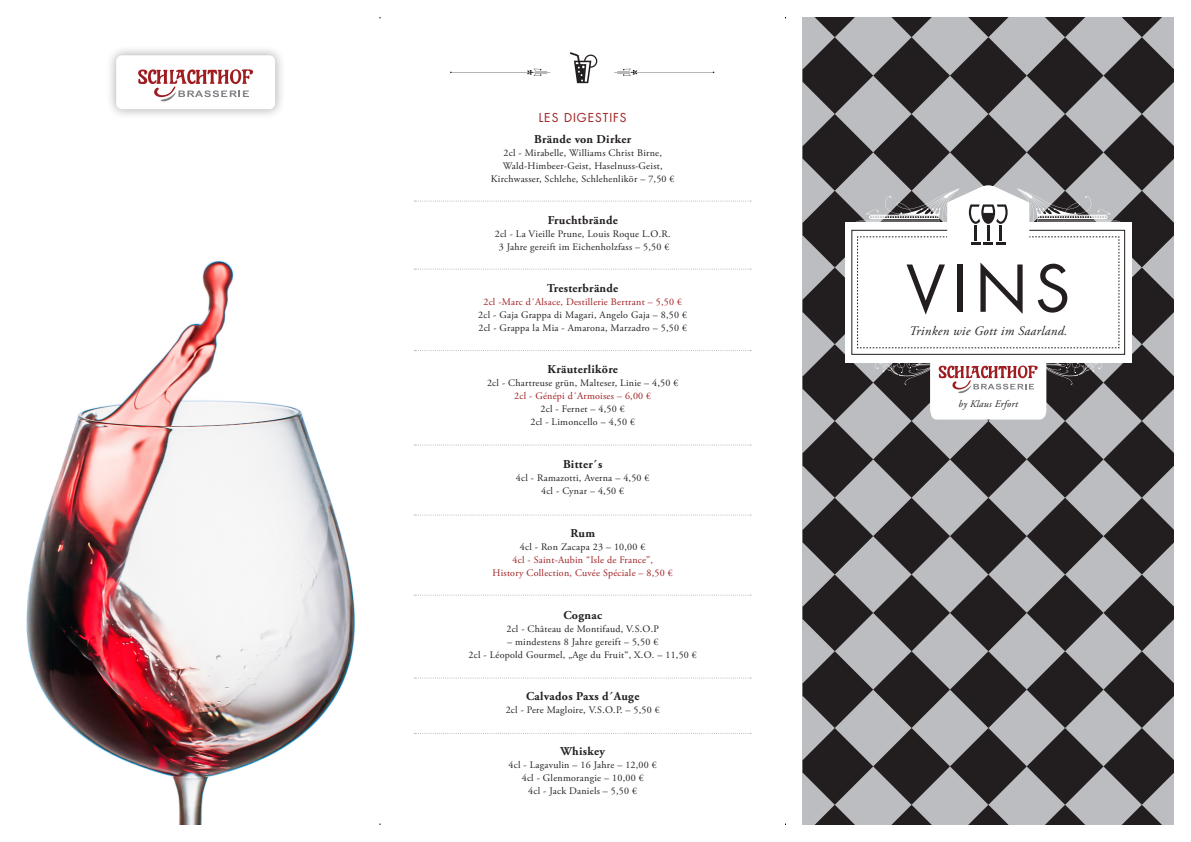
<style>
.page{position:relative;width:1191px;height:842px;background:#fff}
.page>*{position:absolute;margin:0;border:0;box-sizing:border-box;transform-origin:0 0}
.t1{font:62.7px "Futura Std";color:#231f20}
.t2{font:italic 13px "Adobe Garamond Pro";letter-spacing:.025em;color:#231f20}
.Fließtext_Artikel_Ga{font:700 12px "Adobe Garamond Pro";letter-spacing:.025em;color:#231f20}
.Kategorie_Futura{font:12px "Futura Std";letter-spacing:.08em;color:#9f1d20}
.Fließtext_Artikel_Ga-2{font:10px/13px "Adobe Garamond Pro";letter-spacing:.025em;color:#231f20;text-align:center}
.Fließtext_Artikel_Ga-3{font:10px/13px "Adobe Garamond Pro";letter-spacing:.025em;color:#9f1d20;text-align:center}
.t3{font:italic 10px "Adobe Garamond Pro";letter-spacing:.025em;color:#221e20}
.s1{color:#9f1d20}
.s2{color:#231f20}
</style>
<div class="page">
<svg style="left:614px;top:69px;width:100px;height:7px"></svg>
<svg style="left:450px;top:69px;width:100px;height:7px"></svg>
<svg style="left:570px;top:52px;width:27px;height:31px"></svg>
<img style="left:26px;top:260px;width:329px;height:565px">
<svg style="left:802px;top:17px;width:372px;height:808px"></svg>
<div style="left:106px;top:45px;width:180px;height:75px;background:#231f20;opacity:.4"></div>
<div style="left:116px;top:55px;width:159px;height:54px;background:#fff;border-radius:6px"></div>
<svg style="left:138px;top:69px;width:116px;height:32px"></svg>
<svg style="left:414px;top:201px;width:337px;height:1px"></svg>
<svg style="left:414px;top:269px;width:337px;height:1px"></svg>
<svg style="left:414px;top:350px;width:337px;height:1px"></svg>
<svg style="left:414px;top:444px;width:337px;height:1px"></svg>
<svg style="left:414px;top:514px;width:337px;height:1px"></svg>
<svg style="left:414px;top:595px;width:337px;height:1px"></svg>
<svg style="left:414px;top:677px;width:337px;height:1px"></svg>
<svg style="left:414px;top:733px;width:337px;height:1px"></svg>
<p class="Kategorie_Futura" style="left:539px;top:109px;width:89px">LES DIGESTIFS</p>
<p class="Fließtext_Artikel_Ga" style="left:534px;top:132px;width:98px">Brände von Dirker</p>
<p class="Fließtext_Artikel_Ga-2" style="left:491px;top:147px;width:185px">2cl - Mirabelle, Williams Christ Birne,<br>Wald-Himbeer-Geist, Haselnuss-Geist,<br>Kirchwasser, Schlehe, Schlehenlikör – 7,50 €</p>
<p class="Fließtext_Artikel_Ga" style="left:547px;top:213px;width:72px">Fruchtbrände</p>
<p class="Fließtext_Artikel_Ga-2" style="left:495px;top:228px;width:177px">2cl - La Vieille Prune, Louis Roque L.O.R.<br>3 Jahre gereift im Eichenholzfass – 5,50 €</p>
<p class="Fließtext_Artikel_Ga" style="left:547px;top:281px;width:73px">Tresterbrände</p>
<p class="Fließtext_Artikel_Ga-2" style="left:478px;top:296px;width:210px"><span class="s1">2cl -Marc d´Alsace, Destillerie Bertrant – 5,50 €<br></span>2cl - Gaja Grappa di Magari, Angelo Gaja – 8,50 €<br>2cl - Grappa la Mia - Amarona, Marzadro – 5,50 €</p>
<p class="Fließtext_Artikel_Ga" style="left:547px;top:362px;width:72px">Kräuterliköre</p>
<p class="Fließtext_Artikel_Ga-2" style="left:487px;top:377px;width:193px">2cl - Chartreuse grün, Malteser, Linie – 4,50 €<br><span class="s1">2cl - Génépi d´Armoises – 6,00 €<br></span>2cl - Fernet – 4,50 €<br>2cl - Limoncello – 4,50 €</p>
<p class="Fließtext_Artikel_Ga" style="left:563px;top:457px;width:41px">Bitter´s</p>
<p class="Fließtext_Artikel_Ga-2" style="left:516px;top:472px;width:135px">4cl - Ramazotti, Averna – 4,50 €<br>4cl - Cynar – 4,50 €</p>
<p class="Fließtext_Artikel_Ga" style="left:570px;top:526px;width:26px">Rum</p>
<p class="Fließtext_Artikel_Ga-3" style="left:492px;top:541px;width:182px"><span class="s2">4cl - Ron Zacapa 23 – 10,00 €<br></span>4cl - Saint-Aubin “Isle de France”,<br>History Collection, Cuvée Spéciale – 8,50 €</p>
<p class="Fließtext_Artikel_Ga" style="left:563px;top:608px;width:40px">Cognac</p>
<p class="Fließtext_Artikel_Ga-2" style="left:506px;top:623px;width:154px">2cl - Château de Montifaud, V.S.O.P</p>
<p class="Fließtext_Artikel_Ga-2" style="left:468px;top:636px;width:230px">– mindestens 8 Jahre gereift – 5,50 €<br>2cl - Léopold Gourmel, „Age du Fruit“, X.O. – 11,50 €</p>
<p class="Fließtext_Artikel_Ga" style="left:526px;top:689px;width:115px">Calvados Paxs d´Auge</p>
<p class="Fließtext_Artikel_Ga-2" style="left:506px;top:704px;width:156px">2cl - Pere Magloire, V.S.O.P. – 5,50 €</p>
<p class="Fließtext_Artikel_Ga" style="left:560px;top:744px;width:46px">Whiskey</p>
<p class="Fließtext_Artikel_Ga-2" style="left:508px;top:759px;width:150px">4cl - Lagavulin – 16 Jahre – 12,00 €<br>4cl - Glenmorangie – 10,00 €<br>4cl - Jack Daniels – 5,50 €</p>
<p class="t1" style="left:906px;top:249px;width:166px">VINS</p>
<p class="t2" style="left:909px;top:323px;width:160px">Trinken wie Gott im Saarland.</p>
<p class="t3" style="left:958px;top:398px;width:61px">by Klaus Erfort</p>
</div>
